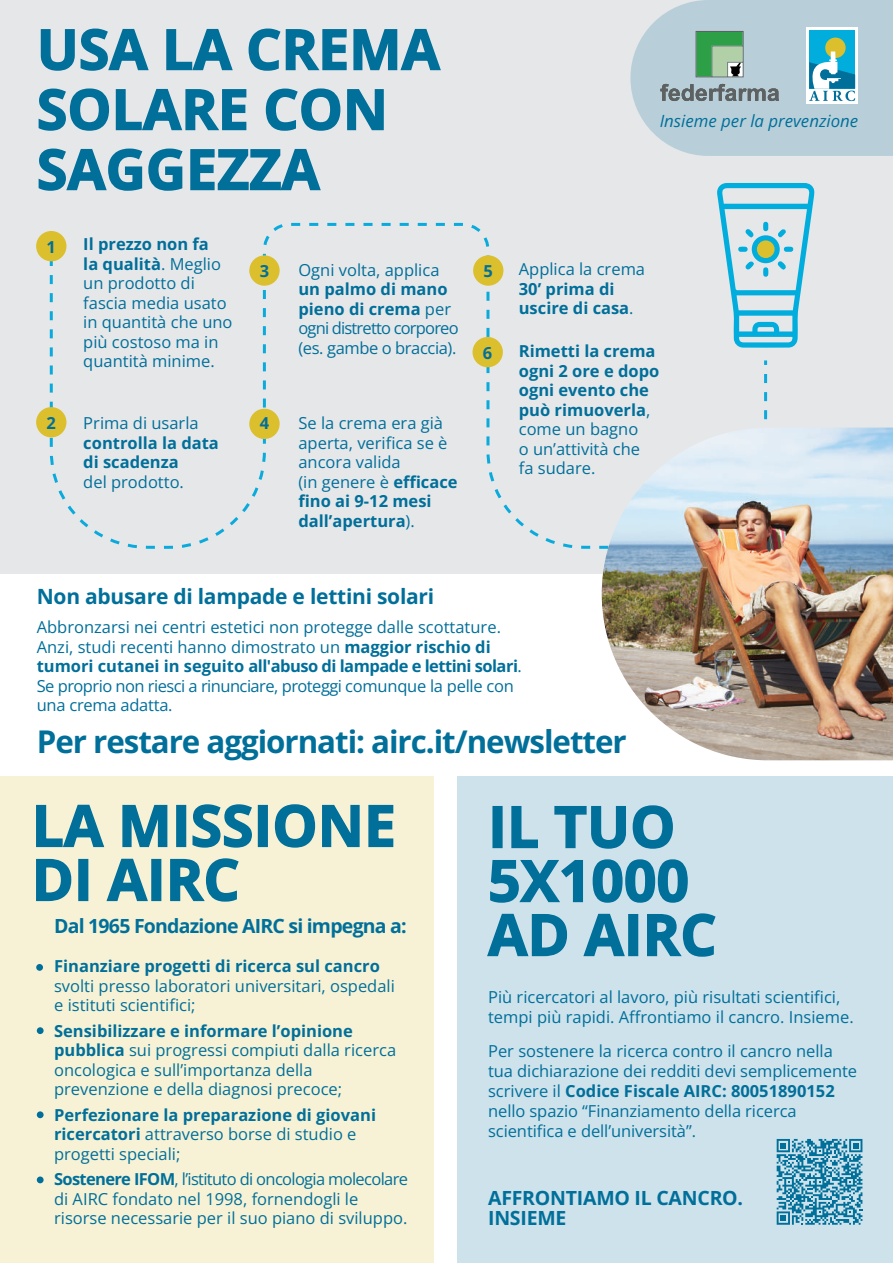
<style>
.page{position:relative;width:893px;height:1263px;background:#fff}
.page>*{position:absolute;margin:0;border:0;box-sizing:border-box;transform-origin:0 0}
.t1{font:700 57px/54px "Open Sans";color:#006f9a}
.t2{font:700 55.5px/60px "Open Sans";color:#006f9a}
.t3{font:700 31.35px "Open Sans";letter-spacing:-.035em;color:#006f9a}
.t4{font:700 21px "Open Sans";letter-spacing:-.01em;color:#006f9a}
.t5{font:700 19.5px "Open Sans";letter-spacing:-.04em;color:#006f9a}
.t6{font:700 19.5px/19.5px "Open Sans";letter-spacing:-.01em;color:#006f9a}
.t7{font:italic 16.8px "Open Sans";color:#006f9a}
.t8{font:16.5px/19.5px "Open Sans";color:#006f9a}
.t9{font:700 16.5px/19.5px "Open Sans";color:#006f9a}
.t10{font:16.5px/19.5px "Open Sans";letter-spacing:-.05em;color:#006f9a}
.s1{font-weight:700}
.s2{font-weight:400}
</style>
<div class="page">
<div style="left:0;top:0;width:893px;height:573px;background:#e6e7e9"></div>
<div style="left:457px;top:777px;width:436px;height:486px;background:#cde2eb"></div>
<div style="left:0;top:777px;width:434px;height:486px;background:#f7f2d5"></div>
<svg style="left:48px;top:222px;width:720px;height:327px"></svg>
<svg style="left:716px;top:183px;width:98px;height:165px"></svg>
<svg style="left:630px;top:0;width:263px;height:156px;background:#aecad0"></svg>
<svg style="left:40px;top:28px;width:109px;height:43px"></svg>
<svg style="left:166px;top:28px;width:67px;height:43px"></svg>
<svg style="left:248px;top:28px;width:99px;height:43px"></svg>
<svg style="left:353px;top:28px;width:88px;height:43px"></svg>
<svg style="left:38px;top:88px;width:209px;height:43px"></svg>
<svg style="left:265px;top:88px;width:119px;height:43px"></svg>
<svg style="left:38px;top:148px;width:145px;height:43px"></svg>
<svg style="left:190px;top:148px;width:131px;height:43px"></svg>
<div style="left:492px;top:806px;width:11px;height:42px;border:2px solid #006f9a"></div>
<svg style="left:511px;top:806px;width:27px;height:43px"></svg>
<svg style="left:554px;top:805px;width:119px;height:44px"></svg>
<svg style="left:490px;top:860px;width:93px;height:43px"></svg>
<svg style="left:592px;top:859px;width:96px;height:44px"></svg>
<svg style="left:487px;top:913px;width:81px;height:44px"></svg>
<svg style="left:583px;top:913px;width:42px;height:44px"></svg>
<div style="left:628px;top:914px;width:10px;height:42px;border:2px solid #006f9a"></div>
<svg style="left:647px;top:913px;width:69px;height:44px"></svg>
<svg style="left:777px;top:1139px;width:85px;height:86px"></svg>
<svg style="left:36px;top:804px;width:69px;height:44px"></svg>
<svg style="left:122px;top:804px;width:46px;height:44px"></svg>
<div style="left:176px;top:805px;width:10px;height:42px;border:2px solid #006f9a"></div>
<svg style="left:192px;top:804px;width:60px;height:44px"></svg>
<div style="left:258px;top:805px;width:10px;height:42px;border:2px solid #006f9a"></div>
<svg style="left:274px;top:804px;width:86px;height:44px"></svg>
<svg style="left:368px;top:804px;width:26px;height:44px"></svg>
<svg style="left:36px;top:858px;width:36px;height:44px"></svg>
<div style="left:78px;top:859px;width:10px;height:42px;border:2px solid #006f9a"></div>
<svg style="left:106px;top:858px;width:42px;height:44px"></svg>
<div style="left:151px;top:859px;width:10px;height:42px;border:2px solid #006f9a"></div>
<svg style="left:170px;top:858px;width:69px;height:44px"></svg>
<div style="left:36px;top:964px;width:7px;height:7px;background:#006f9a;border-radius:50%"></div>
<div style="left:37px;top:1027px;width:7px;height:7px;background:#006f9a;border-radius:50%"></div>
<div style="left:37px;top:1111px;width:7px;height:7px;background:#006f9a;border-radius:50%"></div>
<div style="left:37px;top:1176px;width:7px;height:7px;background:#006f9a;border-radius:50%"></div>
<div style="left:36px;top:231px;width:30px;height:30px;background:#dbbf2d;border-radius:50%"></div>
<div style="left:36px;top:407px;width:30px;height:30px;background:#dbbf2d;border-radius:50%"></div>
<svg style="left:249px;top:255px;width:31px;height:31px"></svg>
<svg style="left:472px;top:255px;width:32px;height:31px"></svg>
<svg style="left:249px;top:408px;width:31px;height:32px"></svg>
<svg style="left:472px;top:336px;width:32px;height:32px"></svg>
<img style="left:602px;top:428px;width:291px;height:332px">
<h2 class="t2" style="left:37px;top:18px;width:405px">USA LA CREMA<br>SOLARE CON<br>SAGGEZZA</h2>
<p class="t9" style="left:47px;top:237px;width:11px">1</p>
<p class="t9" style="left:47px;top:413px;width:11px">2</p>
<p class="t8" style="left:83px;top:234px;width:151px"><span class="s1">Il prezzo non fa<br>la qualità</span>. Meglio un prodotto di fascia media usato in quantità che uno più costoso ma in quantità minime.</p>
<p class="t8" style="left:83px;top:413px;width:117px">Prima di usarla</p>
<p class="t9" style="left:83px;top:432px;width:137px">controlla la data di scadenza</p>
<p class="t8" style="left:83px;top:471px;width:102px">del prodotto.</p>
<p class="t8" style="left:298px;top:259px;width:143px">Ogni volta, applica</p>
<p class="t10" style="left:298px;top:279px;width:162px"><span class="s1">un palmo di mano pieno di crema</span> per ogni distretto corporeo (es. gambe o braccia).</p>
<p class="t9" style="left:260px;top:261px;width:11px">3</p>
<p class="t9" style="left:484px;top:261px;width:11px">5</p>
<p class="t9" style="left:483px;top:343px;width:11px">6</p>
<p class="t9" style="left:260px;top:413px;width:11px">4</p>
<p class="t8" style="left:298px;top:413px;width:161px">Se la crema era già aperta, verifica se è ancora valida<br>(in genere è <span class="s1">efficace fino ai 9-12 mesi dall’apertura</span>).</p>
<p class="t4" style="left:37px;top:582px;width:399px">Non abusare di lampade e lettini solari</p>
<p class="t7" style="left:660px;top:109px;width:200px">Insieme per la prevenzione</p>
<p class="t8" style="left:519px;top:259px;width:128px">Applica la crema</p>
<p class="t9" style="left:519px;top:279px;width:116px">30’ prima di uscire di casa<span class="s2">.</span></p>
<p class="t9" style="left:519px;top:341px;width:142px">Rimetti la crema ogni 2 ore e dopo ogni evento che può rimuoverla<span class="s2">, come un bagno<br>o un’attività che<br>fa sudare.</span></p>
<p class="t8" style="left:37px;top:617px;width:487px">Abbronzarsi nei centri estetici non protegge dalle scottature.<br>Anzi, studi recenti hanno dimostrato un <span class="s1">maggior rischio di tumori cutanei in seguito all'abuso di lampade e lettini solari</span>.<br>Se proprio non riesci a rinunciare, proteggi comunque la pelle con una crema adatta.</p>
<h3 class="t3" style="left:37px;top:720px;width:591px">Per restare aggiornati: airc.it/newsletter</h3>
<h1 class="t1" style="left:32px;top:797px;width:366px">LA MISSIONE<br>DI AIRC</h1>
<p class="t5" style="left:54px;top:913px;width:354px">Dal 1965 Fondazione AIRC si impegna a:</p>
<p class="t9" style="left:54px;top:956px;width:327px">Finanziare progetti di ricerca sul cancro</p>
<p class="t8" style="left:54px;top:976px;width:342px">svolti presso laboratori universitari, ospedali e istituti scientifici;</p>
<p class="t8" style="left:54px;top:1021px;width:344px"><span class="s1">Sensibilizzare e informare l’opinione pubblica</span> sui progressi compiuti dalla ricerca oncologica e sull’importanza della prevenzione e della diagnosi precoce;</p>
<p class="t9" style="left:54px;top:1105px;width:323px">Perfezionare la preparazione di giovani ricercatori <span class="s2">attraverso borse di studio e progetti speciali;</span></p>
<p class="t8" style="left:54px;top:1169px;width:355px"><span class="s1">Sostenere IFOM</span>, l’istituto di oncologia molecolare di AIRC fondato nel 1998, fornendogli le risorse necessarie per il suo piano di sviluppo.</p>
<h1 class="t1" style="left:488px;top:798px;width:230px">IL TUO<br>5X1000<br>AD AIRC</h1>
<p class="t8" style="left:488px;top:987px;width:367px">Più ricercatori al lavoro, più risultati scientifici, tempi più rapidi. Affrontiamo il cancro. Insieme.</p>
<p class="t8" style="left:488px;top:1041px;width:370px">Per sostenere la ricerca contro il cancro nella tua dichiarazione dei redditi devi semplicemente scrivere il <span class="s1">Codice Fiscale AIRC: 80051890152 </span>nello spazio “Finanziamento della ricerca scientifica e dell’università”.</p>
<p class="t6" style="left:488px;top:1188px;width:257px">AFFRONTIAMO IL CANCRO.<br>INSIEME</p>
</div>
